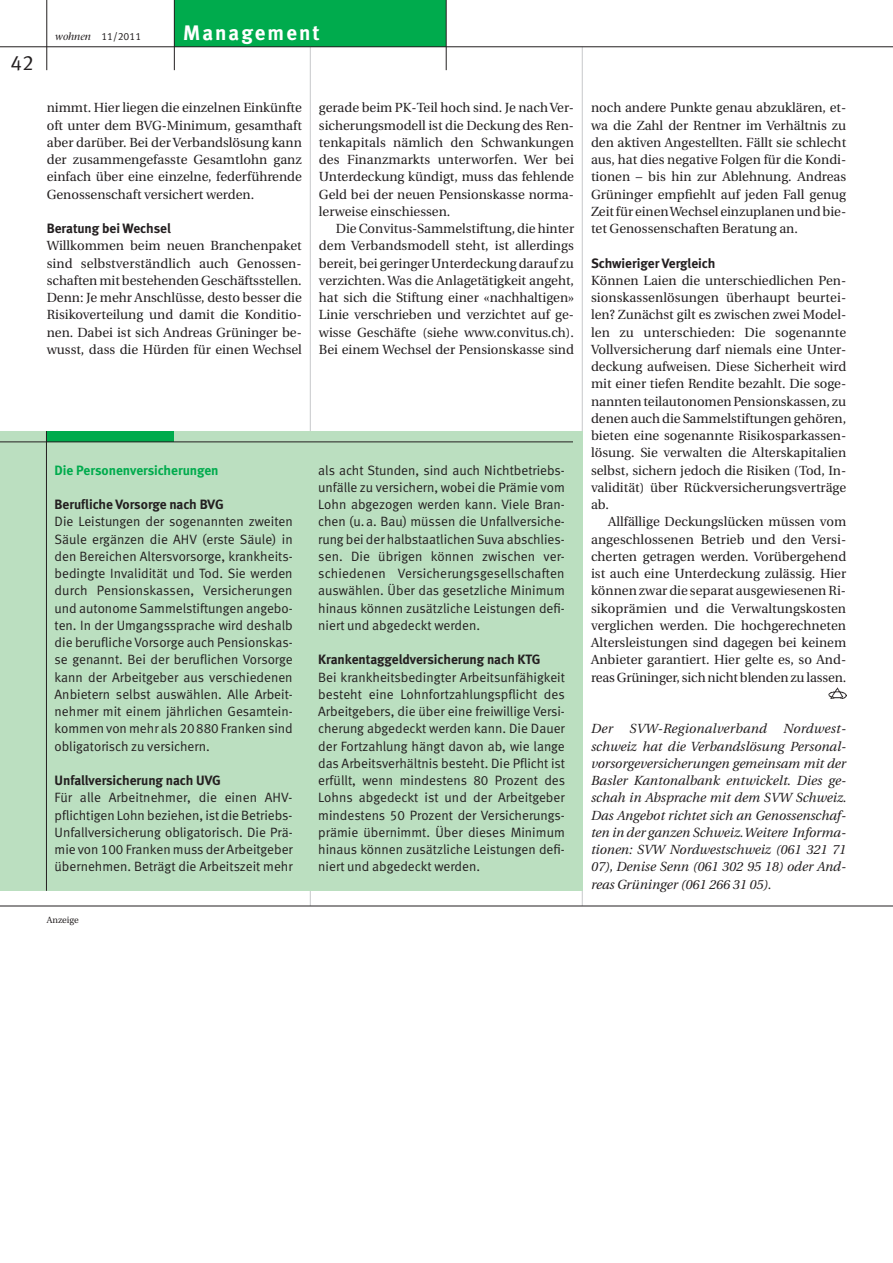
<style>
.page{position:relative;width:893px;height:1263px;background:#fff}
.page>*{position:absolute;margin:0;border:0;box-sizing:border-box;transform-origin:0 0}
.t1{font:700 21px "Meta";letter-spacing:.1em;color:#fff}
.t2{font:21px "Meta Normal LF";color:#231f20}
.t3{font:13.5px/17.2px "Meta Normal LF";color:#231f20;text-align:justify}
.t4{font:700 13.5px "Meta";color:#231f20}
.t5{font:700 13.5px "Meta";color:#00ab4d}
.t6{font:13.2px/17.2px "Utopia";color:#231f20;text-align:justify}
.t7{font:italic 13.2px/17.2px "Utopia";color:#231f20;text-align:justify}
.t8{font:italic 13.2px "Utopia";letter-spacing:.02em;color:#231f20}
.t9{font:10.5px "Meta Normal LF";color:#231f20}
.t10{font:9px "Utopia";color:#231f20}
.s1{font-family:"Stone Serif";font-style:italic}
</style>
<div class="page">
<div style="left:174px;top:0;width:272px;height:47px;background:#00ab4d"></div>
<hr style="left:46px;top:0;width:1px;height:70px;background:#231f20">
<hr style="left:446px;top:0;width:1px;height:70px;background:#231f20">
<hr style="left:174px;top:0;width:1px;height:70px;background:#231f20">
<hr style="left:310px;top:47px;width:1px;height:859px;background:#c7c8ca">
<hr style="left:582px;top:47px;width:1px;height:859px;background:#c7c8ca">
<hr style="left:0;top:46px;width:893px;height:1px;background:#231f20">
<img style="left:829px;top:688px;width:17px;height:11px">
<hr style="left:0;top:906px;width:893px;height:1px;background:#231f20">
<div style="left:0;top:431px;width:582px;height:460px;background:#bbdfc0"></div>
<div style="left:46px;top:431px;width:128px;height:11px;background:#00ab4d"></div>
<hr style="left:0;top:441px;width:573px;height:1px;background:#231f20">
<hr style="left:46px;top:431px;width:1px;height:460px;background:#231f20">
<h1 class="t2" style="left:11px;top:51px;width:25px">42</h1>
<p class="t9" style="left:55px;top:31px;width:88px"><span class="s1">wohnen</span> 11/2011</p>
<h1 class="t1" style="left:183px;top:21px;width:138px">Management</h1>
<p class="t6" style="left:47px;top:99px;width:257px">nimmt. Hier liegen die einzelnen Einkünfte oft unter dem BVG-Minimum, gesamthaft aber darüber. Bei der Verbandslösung kann der zusammengefasste Gesamtlohn ganz einfach über eine einzelne, federführende Genossenschaft versichert werden.</p>
<p class="t4" style="left:47px;top:220px;width:126px">Beratung bei Wechsel</p>
<p class="t6" style="left:47px;top:237px;width:257px">Willkommen beim neuen Branchenpaket sind selbstverständlich auch Genossen&shy;schaften mit bestehenden Geschäftsstellen.<br>Denn: Je mehr Anschlüsse, desto besser die Risikoverteilung und damit die Konditio&shy;nen. Dabei ist sich Andreas Grüninger be&shy;wusst, dass die Hürden für einen Wechsel</p>
<p class="t6" style="left:319px;top:99px;width:257px">gerade beim PK-Teil hoch sind. Je nach Ver&shy;sicherungsmodell ist die Deckung des Ren&shy;tenkapitals nämlich den Schwankungen des Finanzmarkts unterworfen. Wer bei Unterdeckung kündigt, muss das fehlende Geld bei der neuen Pensionskasse norma&shy;lerweise einschiessen.</p>
<p class="t6" style="left:319px;top:220px;width:257px;text-indent:17px">Die Convitus-Sammelstiftung, die hinter dem Verbandsmodell steht, ist allerdings bereit, bei geringer Unterdeckung darauf zu verzichten. Was die Anlagetätigkeit angeht, hat sich die Stiftung einer «nachhaltigen» Linie verschrieben und verzichtet auf ge&shy;wisse Geschäfte (siehe www.convitus.ch).<br>Bei einem Wechsel der Pensionskasse sind</p>
<p class="t5" style="left:55px;top:462px;width:166px">Die Personenversicherungen</p>
<p class="t4" style="left:55px;top:496px;width:171px">Berufliche Vorsorge nach BVG</p>
<p class="t3" style="left:55px;top:513px;width:240px">Die Leistungen der sogenannten zweiten Säule ergänzen die AHV (erste Säule) in den Bereichen Altersvorsorge, krankheits&shy;bedingte Invalidität und Tod. Sie werden durch Pensionskassen, Versicherungen und autonome Sammelstiftungen angebo&shy;ten. In der Umgangssprache wird deshalb die berufliche Vorsorge auch Pensionskas&shy;se genannt. Bei der beruflichen Vorsorge kann der Arbeitgeber aus verschiedenen Anbietern selbst auswählen. Alle Arbeit&shy;nehmer mit einem jährlichen Gesamtein&shy;kommen von mehr als 20880 Franken sind obligatorisch zu versichern.</p>
<p class="t4" style="left:55px;top:772px;width:168px">Unfallversicherung nach UVG</p>
<p class="t3" style="left:55px;top:789px;width:240px">Für alle Arbeitnehmer, die einen AHV&shy;pflichtigen Lohn beziehen, ist die Betriebs-Unfallversicherung obligatorisch. Die Prä&shy;mie von 100 Franken muss der Arbeitgeber übernehmen. Beträgt die Arbeitszeit mehr</p>
<p class="t10" style="left:47px;top:915px;width:34px">Anzeige</p>
<p class="t3" style="left:318px;top:461px;width:248px">als acht Stunden, sind auch Nichtbetriebs&shy;unfälle zu versichern, wobei die Prämie vom Lohn abgezogen werden kann. Viele Bran&shy;chen (u.a. Bau) müssen die Unfallversiche&shy;rung bei der halbstaatlichen Suva abschlies&shy;sen. Die übrigen können zwischen ver&shy;schiedenen Versicherungsgesellschaften auswählen. Über das gesetzliche Minimum hinaus können zusätzliche Leistungen defi&shy;niert und abgedeckt werden.</p>
<p class="t4" style="left:318px;top:652px;width:224px">Krankentaggeldversicherung nach KTG</p>
<p class="t3" style="left:318px;top:668px;width:248px">Bei krankheitsbedingter Arbeitsunfähigkeit besteht eine Lohnfortzahlungspflicht des Arbeitgebers, die über eine freiwillige Versi&shy;cherung abgedeckt werden kann. Die Dauer der Fortzahlung hängt davon ab, wie lange das Arbeitsverhältnis besteht. Die Pflicht ist erfüllt, wenn mindestens 80 Prozent des Lohns abgedeckt ist und der Arbeitgeber mindestens 50 Prozent der Versicherungs&shy;prämie übernimmt. Über dieses Minimum hinaus können zusätzliche Leistungen defi&shy;niert und abgedeckt werden.</p>
<p class="t6" style="left:591px;top:99px;width:257px">noch andere Punkte genau abzuklären, et&shy;wa die Zahl der Rentner im Verhältnis zu den aktiven Angestellten. Fällt sie schlecht aus, hat dies negative Folgen für die Kondi&shy;tionen – bis hin zur Ablehnung. Andreas Grüninger empfiehlt auf jeden Fall genug Zeit für einen Wechsel einzuplanen und bie&shy;tet Genossenschaften Beratung an.</p>
<p class="t4" style="left:591px;top:255px;width:126px">Schwieriger Vergleich</p>
<p class="t6" style="left:591px;top:272px;width:257px">Können Laien die unterschiedlichen Pen&shy;sionskassenlösungen überhaupt beurtei&shy;len? Zunächst gilt es zwischen zwei Model&shy;len zu unterschieden: Die sogenannte Vollversicherung darf niemals eine Unter&shy;deckung aufweisen. Diese Sicherheit wird mit einer tiefen Rendite bezahlt. Die soge&shy;nannten teilautonomen Pensionskassen, zu denen auch die Sammelstiftungen gehören, bieten eine sogenannte Risikosparkassen&shy;lösung. Sie verwalten die Alterskapitalien selbst, sichern jedoch die Risiken (Tod, In&shy;validität) über Rückversicherungsverträge ab.</p>
<p class="t6" style="left:591px;top:513px;width:257px;text-indent:17px">Allfällige Deckungslücken müssen vom angeschlossenen Betrieb und den Versi&shy;cherten getragen werden. Vorübergehend ist auch eine Unterdeckung zulässig. Hier können zwar die separat ausgewiesenen Ri&shy;sikoprämien und die Verwaltungskosten verglichen werden. Die hochgerechneten Altersleistungen sind dagegen bei keinem Anbieter garantiert. Hier gelte es, so And&shy;reas Grüninger, sich nicht blenden zu lassen.</p>
<p class="t7" style="left:591px;top:720px;width:23px">Der</p>
<p class="t8" style="left:630px;top:722px;width:139px">SVW-Regionalverband</p>
<p class="t7" style="left:591px;top:720px;width:257px;text-indent:192px">Nordwest&shy;schweiz hat die Verbandslösung Personal&shy;vorsorgeversicherungen gemeinsam mit der Basler Kantonalbank entwickelt. Dies ge&shy;schah in Absprache mit dem SVW Schweiz.<br>Das Angebot richtet sich an Genossenschaf&shy;ten in der ganzen Schweiz. Weitere Informa&shy;tionen: SVW Nordwestschweiz (061 321 71<br>07), Denise Senn (061 302 95 18) oder And&shy;reas Grüninger (061 266 31 05).</p>
</div>
